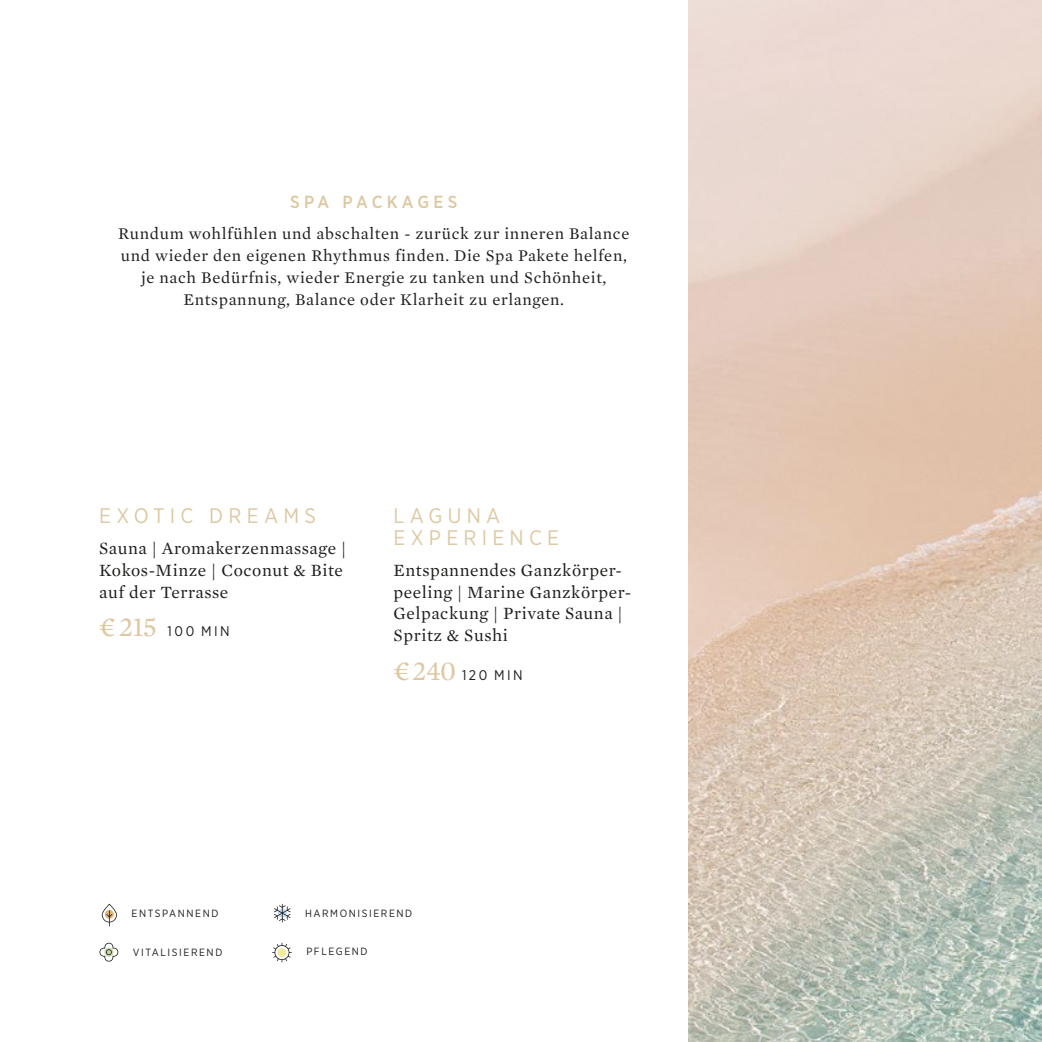
<style>
.page{position:relative;width:1042px;height:1042px;background:#fff}
.page>*{position:absolute;margin:0;border:0;box-sizing:border-box;transform-origin:0 0}
.t1{font:21px/21.9px "Gotham Narrow";letter-spacing:.25em;color:#ddc8a2}
.t2{font:17.5px/21.9px "Mercury Text G1";letter-spacing:.03em;color:#1d1d1b}
.t3{font:500 17.5px "Gotham Narrow";letter-spacing:.235em;color:#ddc8a2}
.t4{font:16.62px/21.9px "Mercury Text G1";letter-spacing:.04em;color:#1d1d1b;text-align:center}
.t5{font:14px "Gotham Narrow";letter-spacing:.18em;color:#1d1d1b}
.t6{font:10.5px "Gotham Narrow";letter-spacing:.15em;color:#1d1d1b}
.s1{font-family:"Mercury Text G1";font-size:28px;color:#ddc8a2}
</style>
<div class="page">
<svg style="left:99px;top:943px;width:20px;height:18px"></svg>
<svg style="left:272px;top:943px;width:20px;height:19px"></svg>
<svg style="left:102px;top:904px;width:15px;height:22px"></svg>
<svg style="left:274px;top:904px;width:17px;height:18px"></svg>
<img style="left:688px;top:0;width:354px;height:1042px">
<p class="t3" style="left:290px;top:191px;width:169px">SPA PACKAGES</p>
<p class="t4" style="left:118px;top:223px;width:513px">Rundum wohlfühlen und abschalten - zurück zur inneren Balance und wieder den eigenen Rhythmus finden. Die Spa Pakete helfen, je nach Bedürfnis, wieder Energie zu tanken und Schönheit, Entspannung, Balance oder Klarheit zu erlangen.</p>
<p class="t1" style="left:99px;top:504px;width:218px">EXOTIC DREAMS</p>
<p class="t2" style="left:99px;top:537px;width:248px">Sauna | Aromakerzenmassage |<br>Kokos-Minze | Coconut &amp; Bite auf der Terrasse</p>
<p class="t5" style="left:99px;top:622px;width:132px"><span class="s1">¤215</span> 100 MIN</p>
<p class="t1" style="left:394px;top:504px;width:167px">LAGUNA<br>EXPERIENCE</p>
<p class="t2" style="left:394px;top:559px;width:239px">Entspannendes Ganzkörper&shy;peeling | Marine Ganzkörper-<br>Gelpackung | Private Sauna |<br>Spritz &amp; Sushi</p>
<p class="t5" style="left:394px;top:666px;width:131px"><span class="s1">¤240</span> 120 MIN</p>
<p class="t6" style="left:131px;top:906px;width:88px">ENTSPANNEND</p>
<p class="t6" style="left:305px;top:906px;width:109px">HARMONISIEREND</p>
<p class="t6" style="left:133px;top:945px;width:91px">VITALISIEREND</p>
<p class="t6" style="left:306px;top:945px;width:63px">PFLEGEND</p>
</div>
